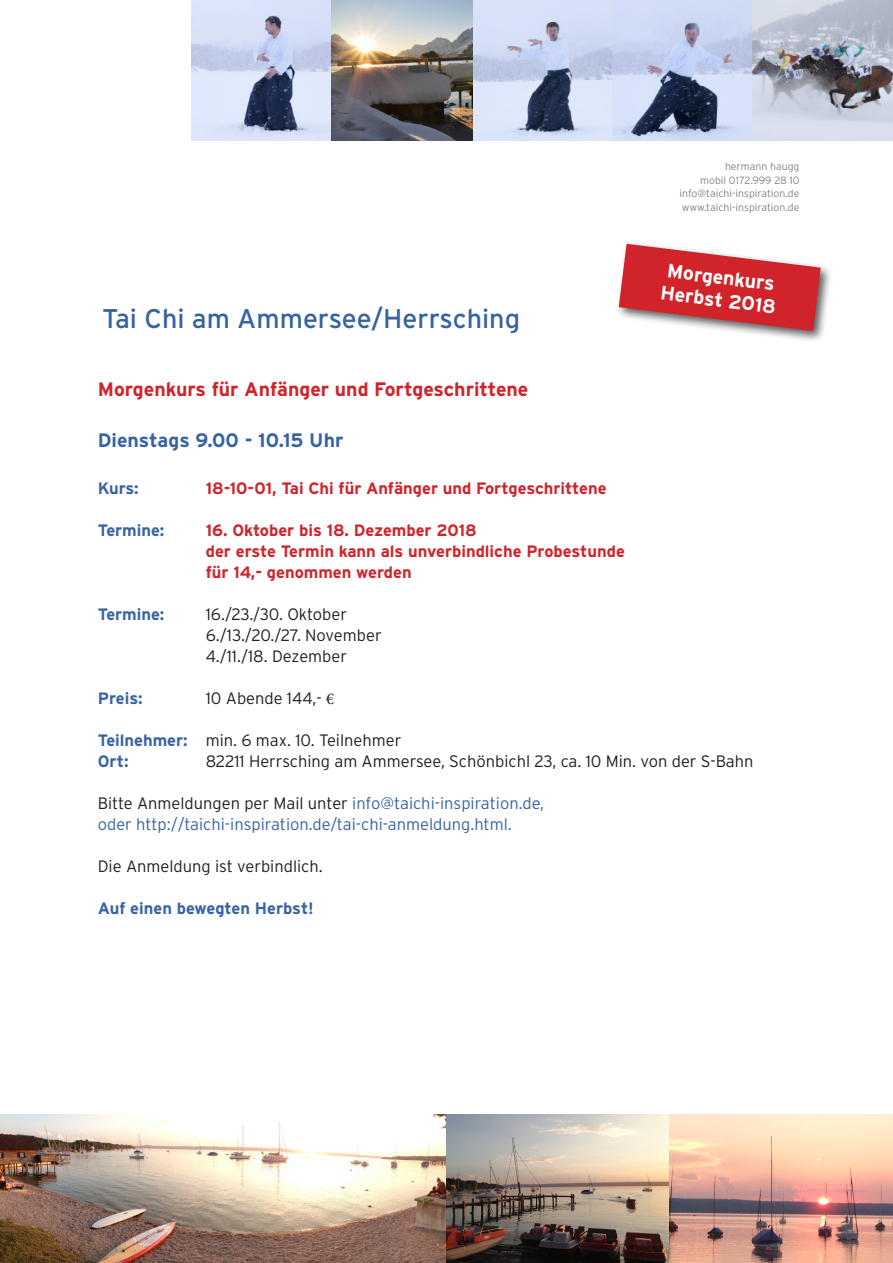
<style>
.page{position:relative;width:893px;height:1263px;background:#fff}
.page>*{position:absolute;margin:0;border:0;box-sizing:border-box;transform-origin:0 0}
.t1{font:27px "Interstate";color:#3863a2}
.t2{font:700 19.5px "Interstate";color:#d1232a}
.t3{font:700 19.5px "Interstate";color:#3863a2}
.t4{font:700 19.5px/22.5px "Interstate";color:#fff}
.t5{font:300 16.5px/21px "Interstate";color:#231f20}
.t6{font:700 16.5px/21px "Interstate";color:#d1232a}
.t7{font:300 16.5px/21px "Interstate";color:#3863a2}
.t8{font:700 16.5px "Interstate";color:#3863a2}
.t9{font:300 10.5px/13.5px "Interstate";color:#808285;text-align:right}
.s1{font-family:"Minion Pro";font-weight:400}
.s2{font-weight:700;color:#3863a2}
.s3{color:#231f20}
</style>
<div class="page">
<img style="left:0;top:1114px;width:893px;height:149px">
<div style="left:615px;top:240px;width:218px;height:103px;background:#231f20;opacity:.75"></div>
<svg style="left:619px;top:244px;width:202px;height:87px"></svg>
<img style="left:191px;top:0;width:702px;height:140px">
<h1 class="t1" style="left:102px;top:303px;width:420px">Tai Chi am Ammersee/Herrsching</h1>
<p class="t9" style="left:680px;top:160px;width:121px">hermann haugg<br>mobil 0172.999 28 10 info@taichi-inspiration.de www.taichi-inspiration.de</p>
<p class="t4" style="left:665px;top:259px;width:118px;rotate:7deg">Morgenkurs<br>Herbst 2018</p>
<p class="t2" style="left:98px;top:379px;width:432px">Morgenkurs für Anfänger und Fortgeschrittene</p>
<p class="t3" style="left:98px;top:430px;width:247px">Dienstags 9.00 - 10.15 Uhr</p>
<p class="t8" style="left:98px;top:479px;width:42px">Kurs:</p>
<p class="t6" style="left:206px;top:477px;width:402px">18-10-01, Tai Chi für Anfänger und Fortgeschrittene</p>
<p class="t8" style="left:98px;top:521px;width:68px">Termine:</p>
<p class="t6" style="left:206px;top:519px;width:421px">16. Oktober bis 18. Dezember 2018<br>der erste Termin kann als unverbindliche Probestunde für 14,- genommen werden</p>
<p class="t8" style="left:98px;top:605px;width:68px">Termine:</p>
<p class="t5" style="left:206px;top:603px;width:177px">16./23./30. Oktober<br>6./13./20./27. November<br>4./11./18. Dezember</p>
<p class="t8" style="left:98px;top:689px;width:46px">Preis:</p>
<p class="t5" style="left:206px;top:687px;width:130px">10 Abende 144,- <span class="s1">€</span></p>
<p class="t5" style="left:98px;top:729px;width:305px"><span class="s2">Teilnehmer:</span> min. 6 max. 10. Teilnehmer<br><span class="s2">Ort:</span></p>
<p class="t5" style="left:206px;top:750px;width:549px">82211 Herrsching am Ammersee, Schönbichl 23, ca. 10 Min. von der S-Bahn</p>
<p class="t7" style="left:98px;top:792px;width:448px"><span class="s3">Bitte Anmeldungen per Mail unter</span> info@taichi-inspiration.de, oder http://taichi-inspiration.de/tai-chi-anmeldung.html.</p>
<p class="t5" style="left:98px;top:855px;width:226px">Die Anmeldung ist verbindlich.</p>
<p class="t8" style="left:98px;top:899px;width:218px">Auf einen bewegten Herbst!</p>
</div>
